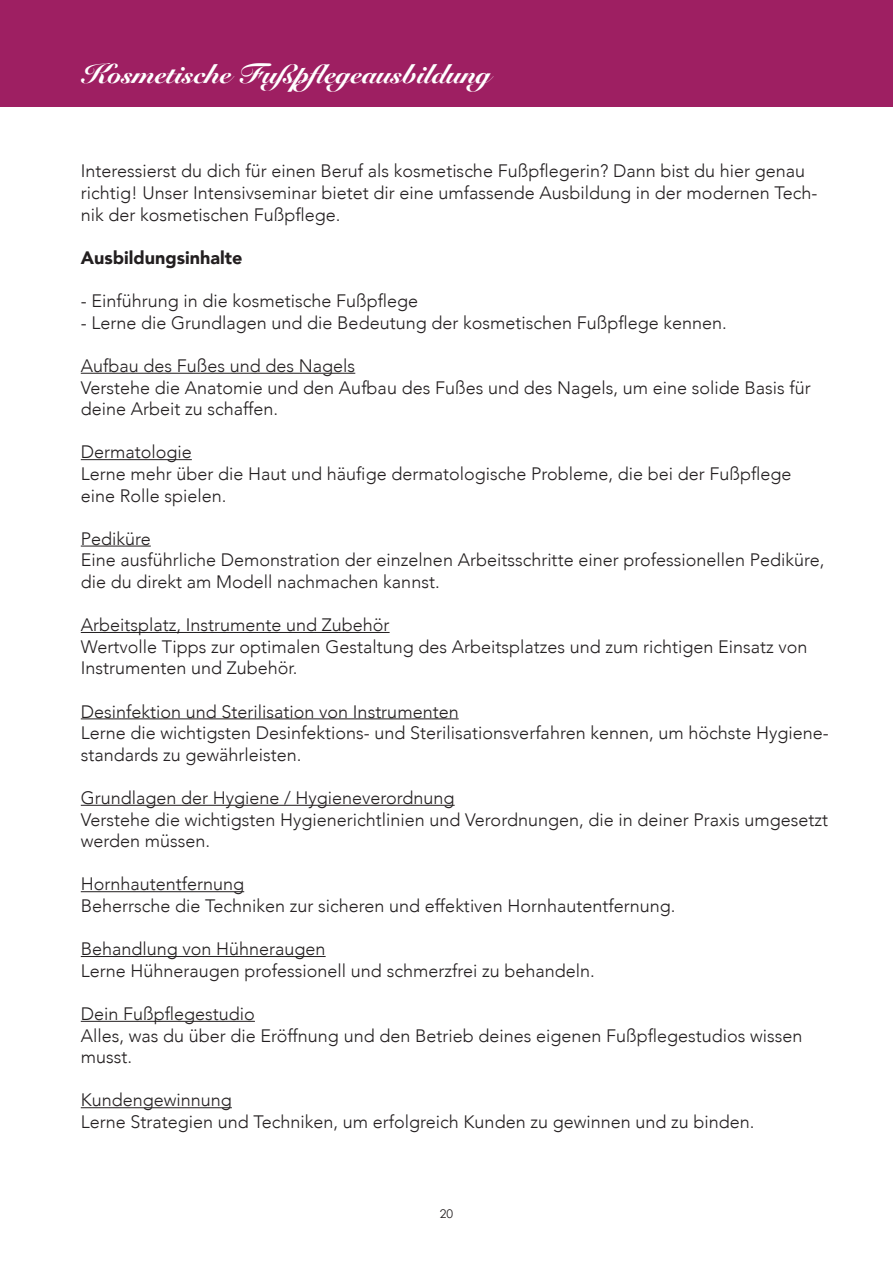
<style>
.page{position:relative;width:893px;height:1263px;background:#fff}
.page>*{position:absolute;margin:0;border:0;box-sizing:border-box;transform-origin:0 0}
.t1{font:900 27px "Snell Roundhand";color:#fff}
.t2{font:300 18px/21.6px "Avenir";color:#231f20}
.t3{font:900 18px "Avenir";color:#231f20}
.t4{font:12px "Century Gothic";color:#231f20}
</style>
<div class="page">
<div style="left:0;top:0;width:893px;height:106px;background:#9e1f62"></div>
<hr style="left:81px;top:373px;width:274px;height:1px;background:#231f20">
<hr style="left:81px;top:459px;width:111px;height:1px;background:#231f20">
<hr style="left:81px;top:546px;width:70px;height:1px;background:#231f20">
<hr style="left:81px;top:632px;width:309px;height:1px;background:#231f20">
<hr style="left:81px;top:718px;width:378px;height:1px;background:#231f20">
<hr style="left:81px;top:805px;width:374px;height:1px;background:#231f20">
<hr style="left:81px;top:891px;width:163px;height:1px;background:#231f20">
<hr style="left:81px;top:956px;width:245px;height:1px;background:#231f20">
<hr style="left:81px;top:1021px;width:174px;height:1px;background:#231f20">
<hr style="left:81px;top:1107px;width:151px;height:1px;background:#231f20">
<h1 class="t1" style="left:81px;top:58px;width:411px">Kosmetische Fußpflegeausbildung</h1>
<p class="t2" style="left:81px;top:160px;width:738px">Interessierst du dich für einen Beruf als kosmetische Fußpflegerin? Dann bist du hier genau richtig! Unser Intensivseminar bietet dir eine umfassende Ausbildung in der modernen Tech&shy;nik der kosmetischen Fußpflege.</p>
<p class="t3" style="left:81px;top:242px;width:163px">Ausbildungsinhalte</p>
<p class="t2" style="left:81px;top:290px;width:339px">- Einführung in die kosmetische Fußpflege</p>
<p class="t2" style="left:81px;top:312px;width:648px">- Lerne die Grundlagen und die Bedeutung der kosmetischen Fußpflege kennen.</p>
<p class="t2" style="left:81px;top:355px;width:732px">Aufbau des Fußes und des Nagels<br>Verstehe die Anatomie und den Aufbau des Fußes und des Nagels, um eine solide Basis für deine Arbeit zu schaffen.</p>
<p class="t2" style="left:81px;top:441px;width:712px">Dermatologie<br>Lerne mehr über die Haut und häufige dermatologische Probleme, die bei der Fußpflege eine Rolle spielen.</p>
<p class="t2" style="left:81px;top:528px;width:745px">Pediküre<br>Eine ausführliche Demonstration der einzelnen Arbeitsschritte einer professionellen Pediküre, die du direkt am Modell nachmachen kannst.</p>
<p class="t2" style="left:81px;top:614px;width:728px">Arbeitsplatz, Instrumente und Zubehör<br>Wertvolle Tipps zur optimalen Gestaltung des Arbeitsplatzes und zum richtigen Einsatz von<br>Instrumenten und Zubehör.</p>
<p class="t2" style="left:81px;top:700px;width:750px">Desinfektion und Sterilisation von Instrumenten<br>Lerne die wichtigsten Desinfektions- und Sterilisationsverfahren kennen, um höchste Hygiene&shy;standards zu gewährleisten.</p>
<p class="t2" style="left:81px;top:787px;width:749px">Grundlagen der Hygiene / Hygieneverordnung<br>Verstehe die wichtigsten Hygienerichtlinien und Verordnungen, die in deiner Praxis umgesetzt werden müssen.</p>
<p class="t2" style="left:81px;top:873px;width:596px">Hornhautentfernung<br>Beherrsche die Techniken zur sicheren und effektiven Hornhautentfernung.</p>
<p class="t2" style="left:81px;top:938px;width:515px">Behandlung von Hühneraugen<br>Lerne Hühneraugen professionell und schmerzfrei zu behandeln.</p>
<p class="t2" style="left:81px;top:1003px;width:723px">Dein Fußpflegestudio<br>Alles, was du über die Eröffnung und den Betrieb deines eigenen Fußpflegestudios wissen musst.</p>
<p class="t2" style="left:81px;top:1089px;width:675px">Kundengewinnung<br>Lerne Strategien und Techniken, um erfolgreich Kunden zu gewinnen und zu binden.</p>
<p class="t4" style="left:440px;top:1207px;width:15px">20</p>
</div>
